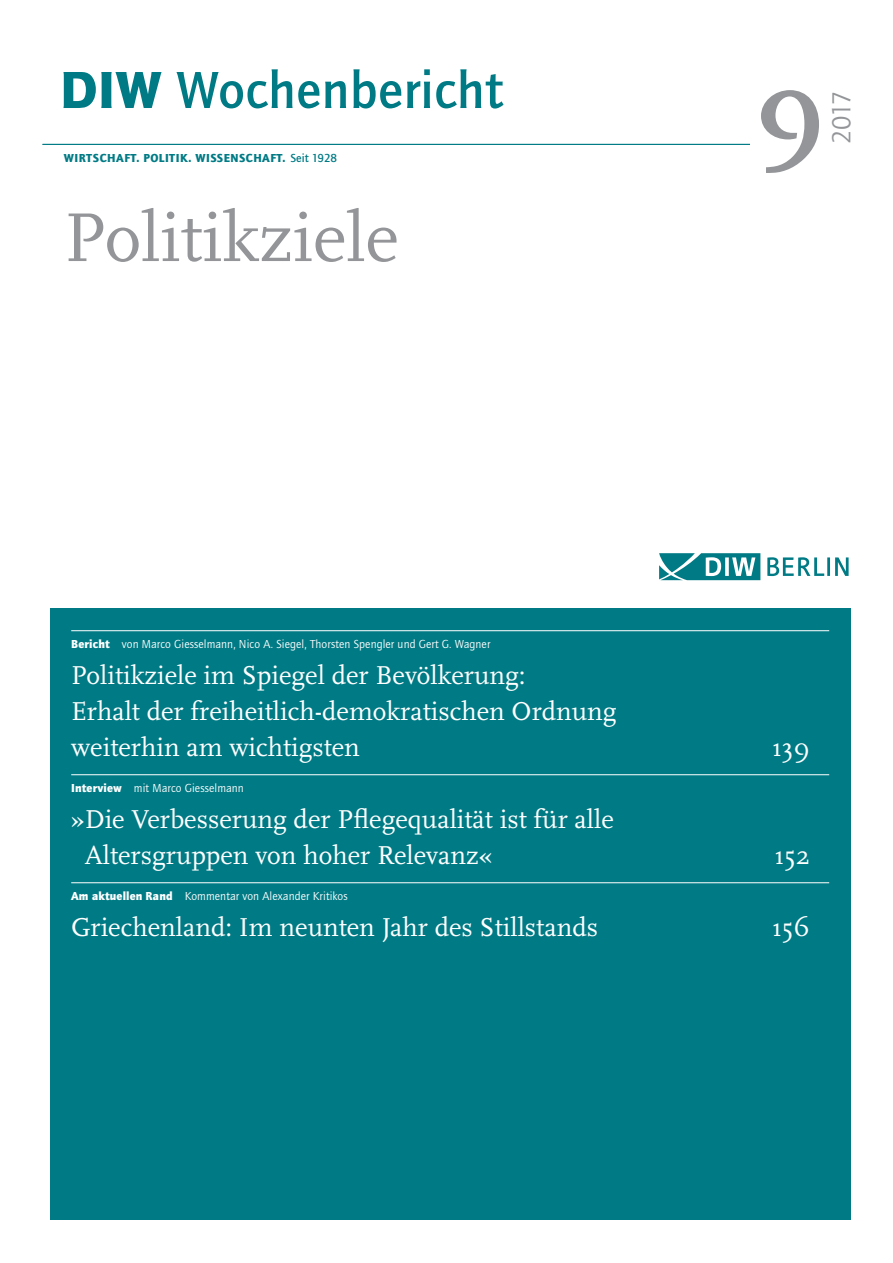
<style>
.page{position:relative;width:893px;height:1263px;background:#fff}
.page>*{position:absolute;margin:0;border:0;box-sizing:border-box;transform-origin:0 0}
.t1{font:700 114px "Scala Pro";color:#939598}
.t2{font:72px "Scala Pro";color:#939598}
.t3{font:500 54px "Quay Sans ITC Std";letter-spacing:.01em;color:#007b85}
.t4{font:27px/36px "Scala Pro";color:#fff}
.t5{font:27px "Quay Sans ITC Std";color:#939598}
.t6{font:12px "Quay Sans ITC Std";letter-spacing:.01em;color:#fff}
.t7{font:900 12px "Quay Sans ITC Std";letter-spacing:.04em;color:#007b85}
.s1{font-weight:900}
.s2{font-weight:500}
</style>
<div class="page">
<hr style="left:43px;top:144px;width:765px;height:1px;background:#007b85">
<svg style="left:767px;top:557px;width:82px;height:19px"></svg>
<svg style="left:659px;top:553px;width:101px;height:27px"></svg>
<div style="left:750px;top:90px;width:79px;height:63px;background:#fff"></div>
<div style="left:50px;top:608px;width:800px;height:607px;background:#007b85"></div>
<hr style="left:71px;top:630px;width:758px;height:1px;background:#fff">
<hr style="left:71px;top:774px;width:758px;height:1px;background:#fff">
<hr style="left:71px;top:882px;width:758px;height:1px;background:#fff">
<h3 class="t3" style="left:60px;top:58px;width:445px"><span class="s1">DIW</span> Wochenbericht</h3>
<p class="t7" style="left:64px;top:151px;width:275px">WIRTSCHAFT. POLITIK. WISSENSCHAFT. <span class="s2">Seit 1928</span></p>
<h2 class="t2" style="left:64px;top:189px;width:336px">Politikziele</h2>
<h1 class="t1" style="left:755px;top:23px;width:71px">9</h1>
<p class="t5" style="left:826px;top:144px;width:55px;rotate:-90deg">2017</p>
<p class="t6" style="left:71px;top:637px;width:421px"><span class="s1">Bericht</span> von Marco Giesselmann, Nico A. Siegel, Thorsten Spengler und Gert G. Wagner</p>
<p class="t4" style="left:71px;top:656px;width:547px">Politikziele im Spiegel der Bevölkerung:<br>Erhalt der freiheitlich-demokratischen Ordnung weiterhin am wichtigsten</p>
<p class="t6" style="left:71px;top:781px;width:174px"><span class="s1">Interview</span> mit Marco Giesselmann</p>
<p class="t4" style="left:85px;top:800px;width:531px;text-indent:-14px">»Die Verbesserung der Pflegequalität ist für alle<br>Altersgruppen von hoher Relevanz«</p>
<p class="t4" style="left:772px;top:728px;width:39px">139</p>
<p class="t4" style="left:774px;top:836px;width:37px">152</p>
<p class="t6" style="left:71px;top:889px;width:278px"><span class="s1">Am aktuellen Rand</span> Kommentar von Alexander Kritikos</p>
<p class="t4" style="left:71px;top:908px;width:528px">Griechenland: Im neunten Jahr des Stillstands</p>
<p class="t4" style="left:772px;top:908px;width:39px">156</p>
</div>
